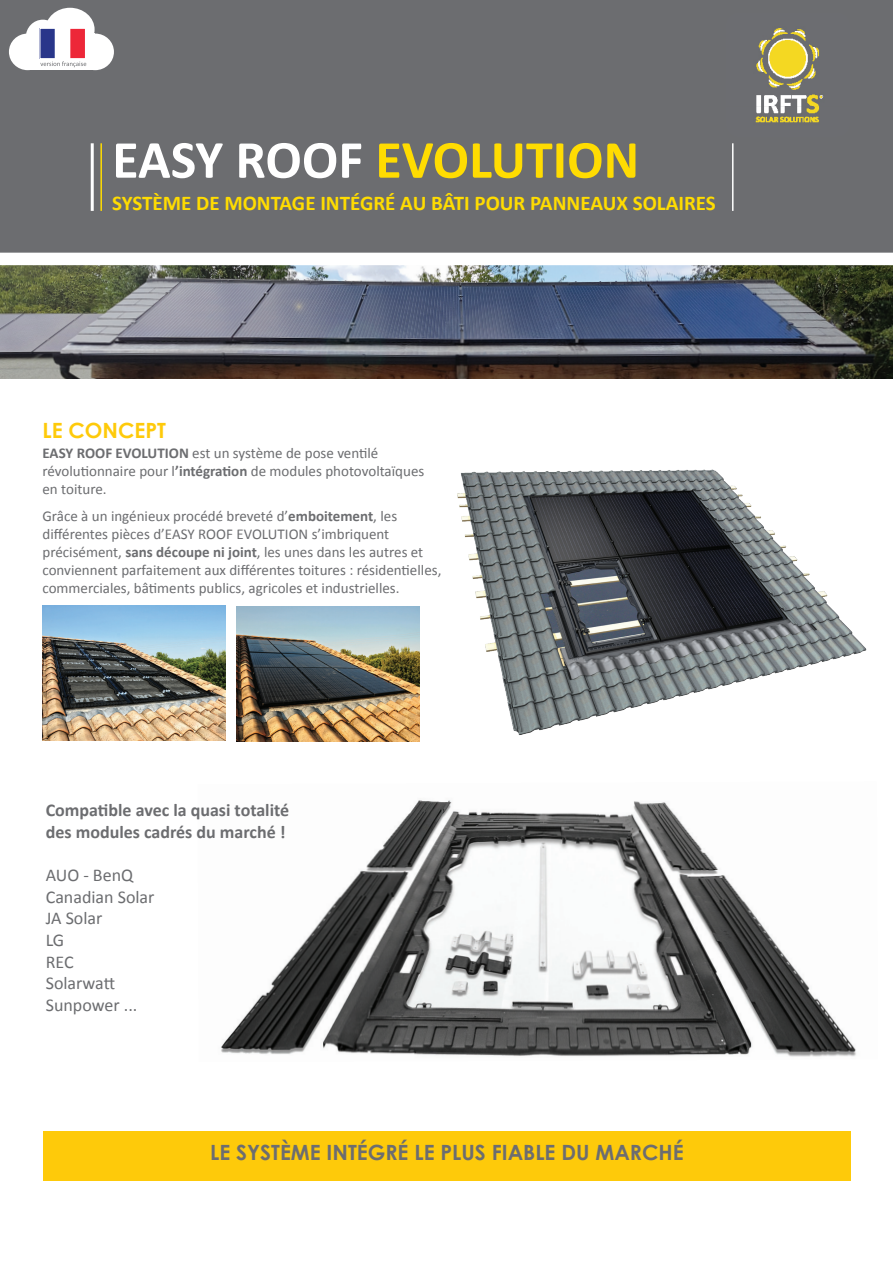
<style>
.page{position:relative;width:893px;height:1263px;background:#fff}
.page>*{position:absolute;margin:0;border:0;box-sizing:border-box;transform-origin:0 0}
.t1{font:700 54px "Calibri";color:#ffdc01}
.t2{font:700 21px "Calibri";color:#ffdc01}
.t3{font:700 21px "Century Gothic";color:#6c6d70}
.t4{font:700 21px "Century Gothic";color:#feca0a}
.t5{font:700 18px/21.6px "Calibri";color:#6c6d70}
.t6{font:18px/21.6px "Calibri";color:#6c6d70}
.t7{font:15px/18px "Calibri";color:#6c6d70}
.s1{color:#fff}
.s2{font-weight:700}
</style>
<div class="page">
<img style="left:0;top:265px;width:893px;height:113px">
<div style="left:43px;top:1131px;width:807px;height:49px;background:#feca0a"></div>
<img style="left:221px;top:800px;width:635px;height:257px">
<div style="left:0;top:0;width:893px;height:259px;background:#6c6d70"></div>
<img style="left:755px;top:28px;width:69px;height:95px">
<div style="left:0;top:253px;width:893px;height:6px;background:#fff"></div>
<hr style="left:100px;top:143px;width:2px;height:68px;background:#ffdc01">
<hr style="left:732px;top:143px;width:1px;height:68px;background:#fff">
<hr style="left:91px;top:143px;width:3px;height:68px;background:#fff">
<div style="left:9px;top:34px;width:37px;height:36px;background:#fff;border-radius:50%"></div>
<div style="left:77px;top:34px;width:37px;height:36px;background:#fff;border-radius:50%"></div>
<div style="left:26px;top:20px;width:34px;height:35px;background:#fff;border-radius:50%"></div>
<div style="left:45px;top:8px;width:50px;height:43px;background:#fff;border-radius:50%"></div>
<div style="left:28px;top:34px;width:67px;height:36px;background:#fff"></div>
<img style="left:41px;top:30px;width:43px;height:27px">
<div style="left:39px;top:28px;width:47px;height:31px;border:1px solid #fff"></div>
<svg style="left:40px;top:61px;width:46px;height:6px"></svg>
<img style="left:457px;top:469px;width:410px;height:266px">
<img style="left:43px;top:606px;width:182px;height:134px">
<img style="left:237px;top:607px;width:182px;height:134px">
<h1 class="t1" style="left:112px;top:125px;width:528px"><span class="s1">EASY ROOF</span> EVOLUTION</h1>
<h2 class="t2" style="left:112px;top:189px;width:605px">SYSTÈME DE MONTAGE INTÉGRÉ AU BÂTI POUR PANNEAUX SOLAIRES</h2>
<h2 class="t4" style="left:43px;top:415px;width:125px">LE CONCEPT</h2>
<p class="t7" style="left:43px;top:444px;width:383px"><span class="s2">EASY ROOF EVOLUTION</span> est un système de pose ventilé révolutionnaire pour l<span class="s2">’intégration</span> de modules photovoltaïques en toiture.</p>
<p class="t7" style="left:43px;top:507px;width:400px">Grâce à un ingénieux procédé breveté d’<span class="s2">emboitement</span>, les différentes pièces d’EASY ROOF EVOLUTION s’imbriquent précisément, <span class="s2">sans découpe ni joint</span>, les unes dans les autres et conviennent parfaitement aux différentes toitures : résidentielles, commerciales, bâtiments publics, agricoles et industrielles.</p>
<p class="t5" style="left:46px;top:799px;width:245px">Compatible avec la quasi totalité des modules cadrés du marché !</p>
<p class="t6" style="left:46px;top:864px;width:110px">AUO - BenQ<br>Canadian Solar<br>JA Solar<br>LG<br>REC<br>Solarwatt<br>Sunpower ...</p>
<h2 class="t3" style="left:210px;top:1136px;width:475px">LE SYSTÈME INTÉGRÉ LE PLUS FIABLE DU MARCHÉ</h2>
</div>
